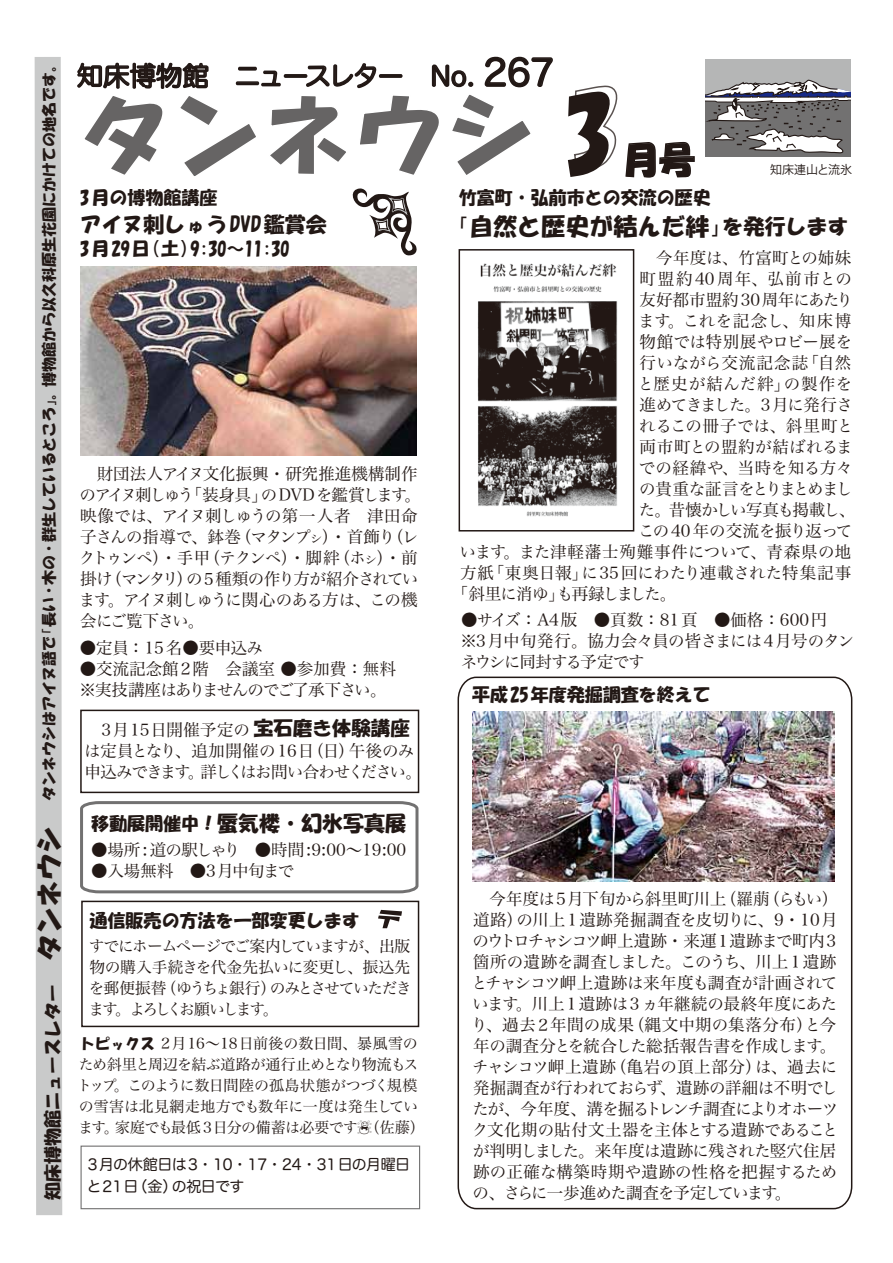
<style>
.page{position:relative;width:893px;height:1263px;background:#fff}
.page>*{position:absolute;margin:0;border:0;box-sizing:border-box;transform-origin:0 0}
.t1{font:91.5px "HG Soei Kakupoptai";color:#666464}
.t2{font:36px "HG Soei Kakupoptai";color:#221815}
.t3{font:26.4px "Hira Maru Pro W4";letter-spacing:-.06em;color:#221815}
.t4{font:24px "HG Soei Kakupoptai";color:#221815}
.t5{font:21px "HG Soei Kakupoptai";color:#221815}
.t6{font:19.5px "HG Soei Kakupoptai";color:#221815}
.t7{font:18px "HG Soei Kakupoptai";color:#221815}
.t8{font:16.5px/21px "Hira Min Pro W3";letter-spacing:-.015em;color:#221815}
.t9{font:16.5px/21px "Hira Min Pro W3";letter-spacing:-.06em;color:#221815}
.t10{font:16.5px/21px "Hira Min Pro W3";letter-spacing:-.035em;color:#221815}
.t11{font:16.5px "Hira Min Pro W3";letter-spacing:.015em;color:#221815}
.t12{font:16.5px "Hira Min Pro W3";letter-spacing:-.08em;color:#221815}
.t13{font:16.5px "Hira Min Pro W3";letter-spacing:-.09em;color:#221815}
.t14{font:16.5px "Hira Min Pro W3";letter-spacing:-.065em;color:#221815}
.t15{font:16.5px "Hira Min Pro W3";letter-spacing:.025em;color:#221815}
.t16{font:16.5px "Hira Min Pro W3";letter-spacing:.09em;color:#221815}
.t17{font:16.5px "Hira Min Pro W3";letter-spacing:.03em;color:#221815}
.t18{font:16.5px "Hira Min Pro W3";letter-spacing:.04em;color:#221815}
.t19{font:16.5px "Hira Min Pro W3";letter-spacing:.02em;color:#221815}
.t20{font:16.5px "Hira Min Pro W3";letter-spacing:.01em;color:#221815}
.t21{font:15.75px/21px "Hira Min Pro W3";letter-spacing:-.09em;color:#221815;text-align:justify}
.t22{font:15px/21px "Hira Min Pro W3";letter-spacing:-.015em;color:#221815}
.t23{font:15px "HG Soei Kakupoptai";color:#221815}
.t24{font:15px/22.5px "Hira Maru Pro W4";letter-spacing:-.02em;color:#221815}
.t25{font:12px "Koz Go Pro";color:#221815}
.s1{font-size:27px}
.s2{font-size:36px}
.s3{font-size:94.5px;color:#221815}
.s4{font-size:12px}
.s5{font-size:18px}
.s6{font-family:"HG Soei Kakupoptai"}
.s7{font-family:"Koz Go Pro"}
.s8{font-size:21px}
</style>
<div class="page">
<div style="left:35px;top:57px;width:27px;height:1158px;background:#c9caca"></div>
<svg style="left:574px;top:85px;width:44px;height:88px"></svg>
<svg style="left:77px;top:56px;width:476px;height:33px"></svg>
<svg style="left:80px;top:1145px;width:341px;height:65px"></svg>
<svg style="left:80px;top:801px;width:339px;height:93px"></svg>
<div style="left:697px;top:59px;width:160px;height:47px;background:#b5b6b6"></div>
<svg style="left:625px;top:79px;width:226px;height:99px"></svg>
<div style="left:851px;top:57px;width:11px;height:100px;background:#fff"></div>
<div style="left:697px;top:57px;width:7px;height:100px;background:#fff"></div>
<div style="left:80px;top:710px;width:339px;height:83px;border:2px solid #221815"></div>
<div style="left:459px;top:249px;width:175px;height:282px;background:#fff;border:2px solid #221815"></div>
<img style="left:477px;top:263px;width:141px;height:254px">
<div style="left:81px;top:901px;width:338px;height:126px;border:2px solid #221815"></div>
<svg style="left:352px;top:188px;width:65px;height:68px"></svg>
<svg style="left:457px;top:676px;width:396px;height:534px"></svg>
<img style="left:80px;top:266px;width:336px;height:190px">
<img style="left:473px;top:711px;width:361px;height:170px">
<svg style="left:378px;top:910px;width:24px;height:18px"></svg>
<p class="t23" style="left:42px;top:801px;width:745px;rotate:-90deg">タンネウシはアイヌ語で「長い・木の・群生しているところ」。博物館から以久科原生花園にかけての地名です。</p>
<p class="t7" style="left:44px;top:1200px;width:376px;rotate:-90deg">知床博物館ニュースレター <span class="s1">タンネウシ</span></p>
<h3 class="t3" style="left:77px;top:53px;width:479px">知床博物館　ニュースレター　No. <span class="s2">267</span></h3>
<h1 class="t1" style="left:79px;top:90px;width:534px">タンネウシ <span class="s3">3</span></h1>
<h2 class="t2" style="left:623px;top:142px;width:73px">月号</h2>
<p class="t25" style="left:770px;top:162px;width:84px">知床連山と流氷</p>
<p class="t7" style="left:80px;top:189px;width:139px">3月の博物館講座</p>
<p class="t5" style="left:80px;top:214px;width:248px">アイヌ刺しゅう DVD鑑賞会</p>
<p class="t7" style="left:80px;top:240px;width:211px">3月 29日（土）9:30〜11:30</p>
<p class="t9" style="left:79px;top:462px;width:344px">　財団法人アイヌ文化振興・研究推進機構制作のアイヌ刺しゅう「装身具」の DVD を鑑賞します。映像では、アイヌ刺しゅうの第一人者　津田命子さんの指導で、鉢巻（マタンプ<span class="s4">シ</span>）・首飾り（レクトゥンペ）・手甲（テクンペ）・脚絆（ホ<span class="s4">シ</span>）・前掛け（マンタリ）の５種類の作り方が紹介されています。アイヌ刺しゅうに関心のある方は、この機会にご覧下さい。</p>
<p class="t8" style="left:80px;top:636px;width:184px">●定員：15名●要申込み</p>
<p class="t8" style="left:79px;top:657px;width:318px">●交流記念館2階　会議室 ●参加費：無料※実技講座はありませんのでご了承下さい。</p>
<p class="t6" style="left:254px;top:718px;width:157px">宝石磨き体験講座</p>
<p class="t10" style="left:84px;top:718px;width:339px">　3月15日開催予定の<br>は定員となり、追加開催の16日（日）午後のみ申込みできます。詳しくはお問い合わせください。</p>
<p class="t5" style="left:91px;top:813px;width:316px"><span class="s5">移動展開催中！</span>蜃気楼・幻氷写真展</p>
<p class="t8" style="left:91px;top:838px;width:317px">●場所:道の駅しゃり　●時間:9:00～19:00</p>
<p class="t8" style="left:91px;top:859px;width:205px">●入場無料　●3月中旬まで</p>
<p class="t7" style="left:90px;top:912px;width:271px">通信販売の方法を一部変更します</p>
<p class="t21" style="left:88px;top:934px;width:325px">すでにホームページでご案内していますが、出版物の購入手続きを代金先払いに変更し、振込先を郵便振替（ゆうちょ銀行）のみとさせていただきます。よろしくお願いします。</p>
<p class="t22" style="left:77px;top:1031px;width:349px"><span class="s6">トピックス</span> 2月16～18日前後の数日間、暴風雪のため斜里と周辺を結ぶ道路が通行止めとなり物流もストップ。このように数日間陸の孤島状態がつづく規模の雪害は北見網走地方でも数年に一度は発生しています。家庭でも最低 3日分の備蓄は必要です<span class="s7">☃</span>（佐藤）</p>
<p class="t24" style="left:87px;top:1152px;width:325px">3月の休館日は3・10・17・24・31日の月曜日と21日（金）の祝日です</p>
<p class="t7" style="left:459px;top:189px;width:253px">竹富町・弘前市との交流の歴史</p>
<h3 class="t4" style="left:448px;top:214px;width:402px"><span class="s8">「</span>自然と歴史が結んだ絆<span class="s8">」を発行します</span></h3>
<p class="t15" style="left:640px;top:244px;width:213px">　今年度は、竹富町との姉妹</p>
<p class="t16" style="left:640px;top:265px;width:214px">町盟約40周年、弘前市との</p>
<p class="t8" style="left:640px;top:288px;width:215px">友好都市盟約30周年にあたり</p>
<p class="t17" style="left:638px;top:307px;width:214px">ます。これを記念し、知床博</p>
<p class="t8" style="left:640px;top:330px;width:214px">物館では特別展やロビー展を</p>
<p class="t11" style="left:640px;top:349px;width:213px">行いながら交流記念誌「自然</p>
<p class="t18" style="left:638px;top:370px;width:216px">と歴史が結んだ絆」の製作を</p>
<p class="t12" style="left:640px;top:391px;width:215px">進めてきました。3 月に発行さ</p>
<p class="t11" style="left:639px;top:412px;width:215px">れるこの冊子では、斜里町と</p>
<p class="t19" style="left:640px;top:433px;width:215px">両市町との盟約が結ばれるま</p>
<p class="t20" style="left:639px;top:454px;width:216px">での経緯や、当時を知る方々</p>
<p class="t13" style="left:639px;top:475px;width:215px">の貴重な証言をとりまとめまし</p>
<p class="t14" style="left:639px;top:496px;width:218px">た。昔懐かしい写真も掲載し、</p>
<p class="t8" style="left:638px;top:519px;width:216px">この40 年の交流を振り返って</p>
<p class="t11" style="left:459px;top:538px;width:393px">います。また津軽藩士殉難事件について、青森県の地</p>
<p class="t8" style="left:460px;top:561px;width:393px">方紙「東奥日報」に35回にわたり連載された特集記事</p>
<p class="t12" style="left:452px;top:580px;width:226px">「斜里に消ゆ」も再録しました。</p>
<p class="t8" style="left:461px;top:608px;width:395px">●サイズ：A4版　●頁数：81頁　●価格：600円※3月中旬発行。協力会々員の皆さまには4月号のタンネウシに同封する予定です</p>
<p class="t7" style="left:472px;top:686px;width:240px">平成 25年度発掘調査を終えて</p>
<p class="t8" style="left:471px;top:887px;width:369px;text-align:justify">　今年度は5月下旬から斜里町川上（羅萠（らもい）道路）の川上1遺跡発掘調査を皮切りに、9・10月のウトロチャシコツ岬上遺跡・来運１遺跡まで町内 3箇所の遺跡を調査しました。このうち、川上 1 遺跡とチャシコツ岬上遺跡は来年度も調査が計画されています。川上1遺跡は3 ヵ年継続の最終年度にあたり、過去２年間の成果（縄文中期の集落分布）と今年の調査分とを統合した総括報告書を作成します。チャシコツ岬上遺跡（亀岩の頂上部分）は、過去に発掘調査が行われておらず、遺跡の詳細は不明でしたが、今年度、溝を掘るトレンチ調査によりオホーツク文化期の貼付文土器を主体とする遺跡であることが判明しました。来年度は遺跡に残された竪穴住居跡の正確な構築時期や遺跡の性格を把握するための、さらに一歩進めた調査を予定しています。</p>
</div>
